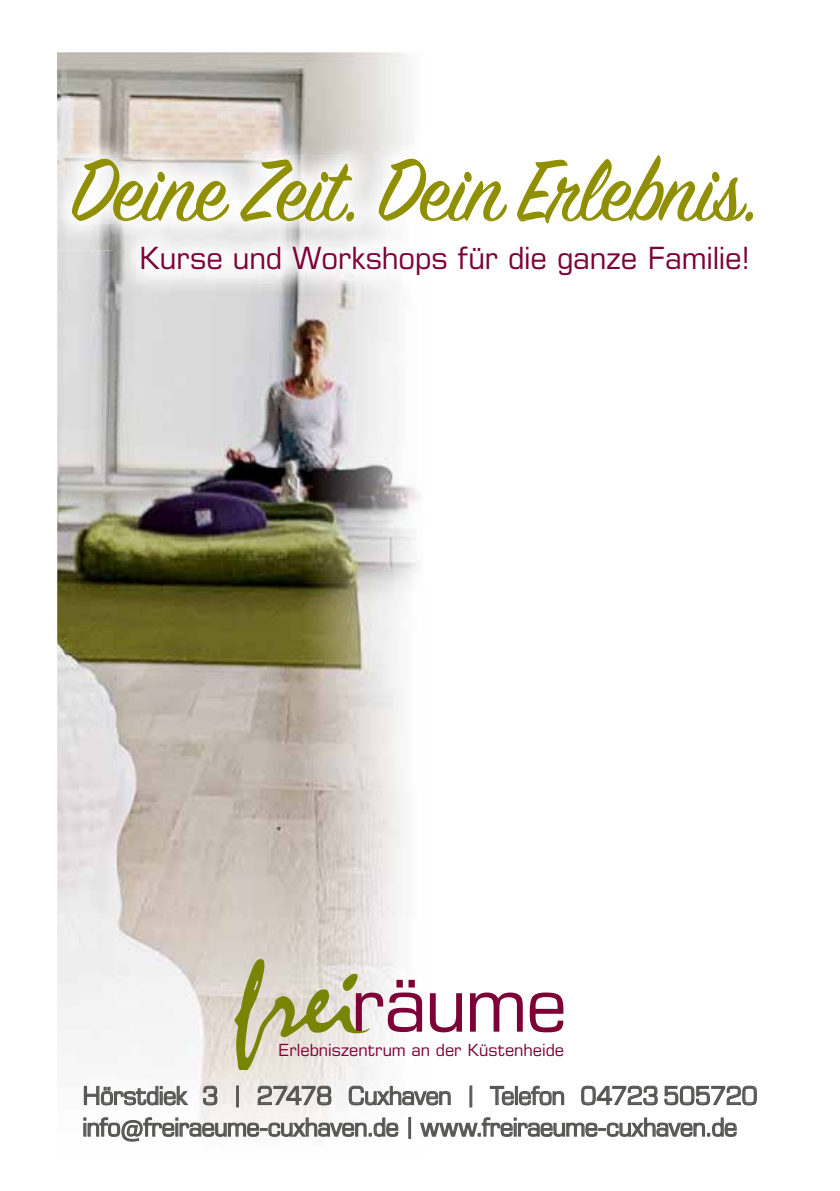
<style>
.page{position:relative;width:840px;height:1191px;background:#fff}
.page>*{position:absolute;margin:0;border:0;box-sizing:border-box;transform-origin:0 0}
.t1{font:97.6px "Sign Painter House Script";letter-spacing:-.01em;color:#8f8f00}
.t2{font:75.6px "Eurostile LT Pro";letter-spacing:-.025em;color:#7d0036}
.t3{font:30.8px "Eurostile LT Pro";letter-spacing:-.005em;color:#7d0036}
.t4{font:25px/31.6px "Eurostile LT Pro";letter-spacing:-.03em;color:#565655}
.t5{font:16.8px "Eurostile LT Pro";color:#7d0036}
</style>
<div class="page">
<img style="left:57px;top:53px;width:351px;height:75px">
<img style="left:57px;top:250px;width:60px;height:791px">
<img style="left:117px;top:303px;width:302px;height:836px">
<img style="left:57px;top:128px;width:352px;height:122px">
<svg style="left:72px;top:155px;width:680px;height:69px"></svg>
<img style="left:113px;top:224px;width:296px;height:79px">
<img style="left:113px;top:220px;width:639px;height:4px">
<img style="left:296px;top:220px;width:14px;height:1px">
<img style="left:120px;top:220px;width:176px;height:1px">
<img style="left:310px;top:220px;width:441px;height:4px">
<svg style="left:83px;top:1085px;width:107px;height:21px"></svg>
<svg style="left:202px;top:1084px;width:16px;height:22px"></svg>
<div style="left:236px;top:1085px;width:3px;height:22px;border:1px solid #565655"></div>
<svg style="left:257px;top:1084px;width:75px;height:22px;background:#c1bebb"></svg>
<svg style="left:348px;top:1085px;width:103px;height:21px"></svg>
<div style="left:469px;top:1085px;width:3px;height:22px;border:1px solid #565655"></div>
<svg style="left:489px;top:1085px;width:75px;height:21px"></svg>
<svg style="left:581px;top:1085px;width:176px;height:21px"></svg>
<svg style="left:83px;top:1115px;width:316px;height:27px"></svg>
<div style="left:408px;top:1117px;width:3px;height:22px;border:1px solid #565655"></div>
<svg style="left:420px;top:1117px;width:317px;height:20px"></svg>
<svg style="left:234px;top:959px;width:136px;height:110px;background:#ceccac"></svg>
<h1 class="t1" style="left:71px;top:131px;width:691px">Deine Zeit. Dein Erlebnis.</h1>
<p class="t3" style="left:139px;top:240px;width:612px">Kurse und Workshops für die ganze Familie!</p>
<h2 class="t2" style="left:350px;top:959px;width:218px">räume</h2>
<p class="t5" style="left:278px;top:1040px;width:287px">Erlebniszentrum an der Küstenheide</p>
<p class="t4" style="left:82px;top:1079px;width:676px">Hörstdiek 3 | 27478 Cuxhaven | Telefon 04723 505720 info@freiraeume-cuxhaven.de | www.freiraeume-cuxhaven.de</p>
</div>
